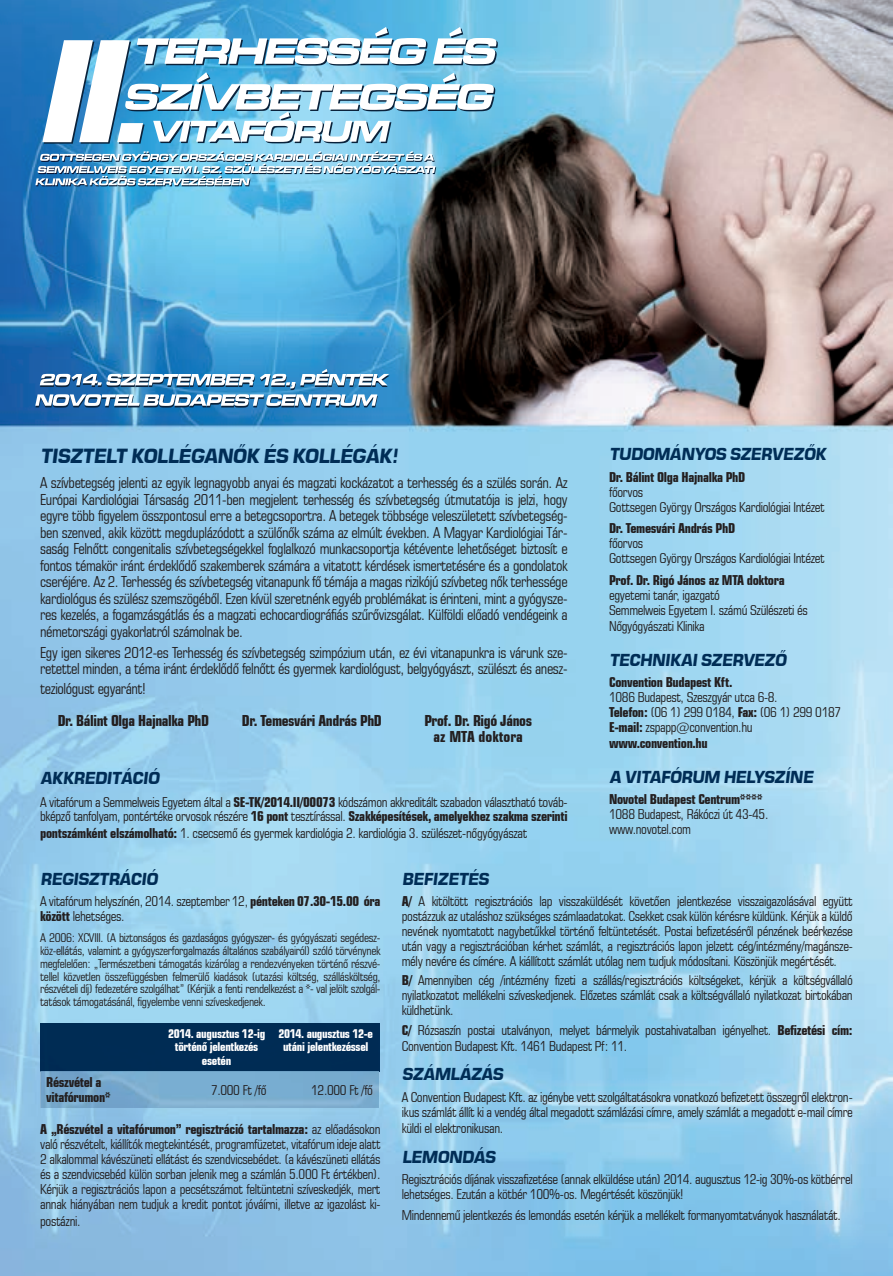
<style>
.page{position:relative;width:893px;height:1276px;background:#fff}
.page>*{position:absolute;margin:0;border:0;box-sizing:border-box;transform-origin:0 0}
.t1{font:italic 700 19.5px "H Square 721";letter-spacing:-.05em;color:#002d56}
.t2{font:italic 700 16.5px "H Square 721";letter-spacing:-.05em;color:#002d56}
.t3{font:15px/16.5px "H Square 721 Condensed BT";letter-spacing:-.025em;color:#231f20;text-align:justify}
.t4{font:15px/16.5px "H Square 721 Condensed BT Bold";letter-spacing:-.025em;color:#231f20;text-align:center}
.t5{font:13.5px/15px "H Square 721 Condensed BT";letter-spacing:-.025em;color:#231f20}
.t6{font:13.5px/15px "H Square 721 Condensed BT Bold";letter-spacing:-.025em;color:#231f20}
.t7{font:12px/12.8px "H Square 721 Condensed BT";letter-spacing:-.025em;color:#231f20;text-align:justify}
.t8{font:12px/13.5px "H Square 721 Condensed BT Bold";letter-spacing:-.025em;color:#fff;text-align:center}
.s1{font-family:"H Square 721 Condensed BT Bold"}
.s2{font-family:"H Square 721 Condensed BT"}
</style>
<div class="page">
<img style="left:0;top:0;width:893px;height:1276px">
<img style="left:40px;top:1023px;width:340px;height:85px">
<h1 class="t1" style="left:40px;top:444px;width:359px">TISZTELT KOLLÉGANŐK ÉS KOLLÉGÁK!</h1>
<p class="t3" style="left:40px;top:475px;width:529px">A szívbetegség jelenti az egyik legnagyobb anyai és magzati kockázatot a terhesség és a szülés során. Az Európai Kardiológiai Társaság 2011-ben megjelent terhesség és szívbetegség útmutatója is jelzi, hogy egyre több figyelem összpontosul erre a betegcsoportra. A betegek többsége veleszületett szívbetegség&shy;ben szenved, akik között megduplázódott a szülőnők száma az elmúlt években. A Magyar Kardiológiai Tár&shy;saság Felnőtt congenitalis szívbetegségekkel foglalkozó munkacsoportja kétévente lehetőséget biztosít e fontos témakör iránt érdeklődő szakemberek számára a vitatott kérdések ismertetésére és a gondolatok cseréjére. Az 2. Terhesség és szívbetegség vitanapunk fő témája a magas rizikójú szívbeteg nők terhessége kardiológus és szülész szemszögéből. Ezen kívül szeretnénk egyéb problémákat is érinteni, mint a gyógysze&shy;res kezelés, a fogamzásgátlás és a magzati echocardiográfiás szűrővizsgálat. Külföldi előadó vendégeink a németországi gyakorlatról számolnak be.</p>
<p class="t3" style="left:40px;top:644px;width:529px">Egy igen sikeres 2012-es Terhesség és szívbetegség szimpózium után, ez évi vitanapunkra is várunk sze&shy;retettel minden, a téma iránt érdeklődő felnőtt és gyermek kardiológust, belgyógyászt, szülészt és anesz-</p>
<p class="t3" style="left:40px;top:680px;width:107px">teziológust egyaránt!</p>
<p class="t4" style="left:58px;top:712px;width:153px">Dr. Bálint Olga Hajnalka PhD</p>
<p class="t4" style="left:242px;top:712px;width:142px">Dr. Temesvári András PhD</p>
<p class="t4" style="left:424px;top:712px;width:109px">Prof. Dr. Rigó János az MTA doktora</p>
<p class="t2" style="left:609px;top:444px;width:219px">TUDOMÁNYOS SZERVEZŐK</p>
<p class="t6" style="left:609px;top:469px;width:138px">Dr. Bálint Olga Hajnalka PhD</p>
<p class="t5" style="left:609px;top:484px;width:217px">főorvos<br>Gottsegen György Országos Kardiológiai Intézet</p>
<p class="t6" style="left:609px;top:521px;width:128px">Dr. Temesvári András PhD</p>
<p class="t5" style="left:609px;top:536px;width:217px">főorvos<br>Gottsegen György Országos Kardiológiai Intézet</p>
<p class="t6" style="left:609px;top:572px;width:177px">Prof. Dr. Rigó János az MTA doktora</p>
<p class="t5" style="left:609px;top:587px;width:200px">egyetemi tanár, igazgató<br>Semmelweis Egyetem I. számú Szülészeti és</p>
<p class="t5" style="left:609px;top:619px;width:97px">Nőgyógyászati Klinika</p>
<p class="t2" style="left:609px;top:649px;width:179px">TECHNIKAI SZERVEZŐ</p>
<p class="t6" style="left:609px;top:674px;width:125px">Convention Budapest Kft.</p>
<p class="t5" style="left:609px;top:689px;width:234px">1086 Budapest, Szeszgyár utca 6-8.<br><span class="s1">Telefon:</span> (06 1) 299 0184, <span class="s1">Fax:</span> (06 1) 299 0187<br><span class="s1">E-mail:</span> zspapp@convention.hu</p>
<p class="t6" style="left:609px;top:736px;width:100px">www.convention.hu</p>
<p class="t2" style="left:609px;top:767px;width:206px">A VITAFÓRUM HELYSZÍNE</p>
<p class="t6" style="left:609px;top:792px;width:155px">Novotel Budapest Centrum****</p>
<p class="t5" style="left:609px;top:807px;width:161px">1088 Budapest, Rákóczi út 43-45. www.novotel.com</p>
<p class="t2" style="left:40px;top:767px;width:121px">AKKREDITÁCIÓ</p>
<p class="t5" style="left:40px;top:794px;width:529px;line-height:14.5px">A vitafórum a Semmelweis Egyetem által a <span class="s1">SE-TK/2014.II/00073</span> kódszámon akkreditált szabadon választható továb&shy;bképző tanfolyam, pontértéke orvosok részére <span class="s1">16 pont</span> tesztírással. <span class="s1">Szakképesítések, amelyekhez szakma szerinti</span></p>
<p class="t5" style="left:40px;top:825px;width:489px"><span class="s1">pontszámként elszámolható:</span> 1. csecsemő és gyermek kardiológia 2. kardiológia 3. szülészet-nőgyógyászat</p>
<p class="t2" style="left:402px;top:868px;width:89px">BEFIZETÉS</p>
<p class="t5" style="left:402px;top:893px;width:452px;text-align:justify"><span class="s1">A/</span> A kitöltött regisztrációs lap visszaküldését követően jelentkezése visszaigazolásával együtt postázzuk az utaláshoz szükséges számlaadatokat. Csekket csak külön kérésre küldünk. Kérjük a küldő nevének nyomtatott nagybetűkkel történő feltüntetését. Postai befizetéséről pénzének beérkezése után vagy a regisztrációban kérhet számlát, a regisztrációs lapon jelzett cég/intézmény/magánsze&shy;mély nevére és címére. A kiállított számlát utólag nem tudjuk módosítani. Köszönjük megértését.</p>
<p class="t5" style="left:402px;top:973px;width:452px;text-align:justify"><span class="s1">B/</span> Amennyiben cég /intézmény fizeti a szállás/regisztrációs költségeket, kérjük a költségvállaló nyilatkozatot mellékelni szíveskedjenek. Előzetes számlát csak a költségvállaló nyilatkozat birtokában küldhetünk.</p>
<p class="t5" style="left:402px;top:1021px;width:452px;line-height:16.5px"><span class="s1">C/</span> Rózsaszín postai utalványon, melyet bármelyik postahivatalban igényelhet. <span class="s1">Befizetési cím:<br></span>Convention Budapest Kft. 1461 Budapest Pf: 11.</p>
<p class="t2" style="left:402px;top:1064px;width:103px">SZÁMLÁZÁS</p>
<p class="t5" style="left:402px;top:1089px;width:453px">A Convention Budapest Kft. az igénybe vett szolgáltatásokra vonatkozó befizetett összegről elektron&shy;ikus számlát állít ki a vendég által megadott számlázási címre, amely számlát a megadott e-mail címre</p>
<p class="t5" style="left:402px;top:1121px;width:103px">küldi el elektronikusan.</p>
<p class="t2" style="left:402px;top:1146px;width:96px">LEMONDÁS</p>
<p class="t5" style="left:402px;top:1171px;width:452px">Regisztrációs díjának visszafizetése (annak elküldése után) 2014. augusztus 12-ig 30%-os kötbérrel lehetséges. Ezután a kötbér 100%-os. Megértését köszönjük!</p>
<p class="t5" style="left:402px;top:1207px;width:440px">Mindennemű jelentkezés és lemondás esetén kérjük a mellékelt formanyomtatványok használatát.</p>
<p class="t2" style="left:40px;top:868px;width:120px">REGISZTRÁCIÓ</p>
<p class="t5" style="left:40px;top:893px;width:342px">A vitafórum helyszínén, 2014. szeptember 12, <span class="s1">pénteken 07.30-15.00 óra között</span> lehetséges.</p>
<p class="t7" style="left:40px;top:931px;width:342px">A 2006: XCVIII. (A biztonságos és gazdaságos gyógyszer- és gyógyászati segédesz&shy;köz-ellátás, valamint a gyógyszerforgalmazás általános szabályairól) szóló törvénynek megfelelően: „Természetbeni támogatás kizárólag a rendezvényeken történő részvé&shy;tellel közvetlen összefüggésben felmerülő kiadások (utazási költség, szállásköltség, részvételi díj) fedezetére szolgálhat” (Kérjük a fenti rendelkezést a *- val jelölt szolgál&shy;tatások támogatásánál, figyelembe venni szíveskedjenek.</p>
<p class="t8" style="left:168px;top:1026px;width:99px">2014. augusztus 12-ig történő jelentkezés esetén</p>
<p class="t8" style="left:278px;top:1026px;width:96px">2014. augusztus 12-e utáni jelentkezéssel</p>
<p class="t6" style="left:46px;top:1074px;width:66px">Részvétel a vitafórumon*</p>
<p class="t5" style="left:211px;top:1082px;width:57px">7.000 Ft /fő</p>
<p class="t5" style="left:311px;top:1082px;width:63px">12.000 Ft /fő</p>
<p class="t6" style="left:40px;top:1121px;width:342px">A „Részvétel a vitafórumon” regisztráció tartalmazza: <span class="s2">az előadásokon</span></p>
<p class="t5" style="left:40px;top:1136px;width:342px;text-align:justify">való részvételt, kiállítók megtekintését, programfüzetet, vitafórum ideje alatt 2 alkalommal kávészüneti ellátást és szendvicsebédet. (a kávészüneti ellátás és a szendvicsebéd külön sorban jelenik meg a számlán 5.000 Ft értékben).<br>Kérjük a regisztrációs lapon a pecsétszámot feltüntetni szíveskedjék, mert annak hiányában nem tudjuk a kredit pontot jóváírni, illetve az igazolást ki-</p>
<p class="t5" style="left:40px;top:1213px;width:42px">postázni.</p>
</div>
